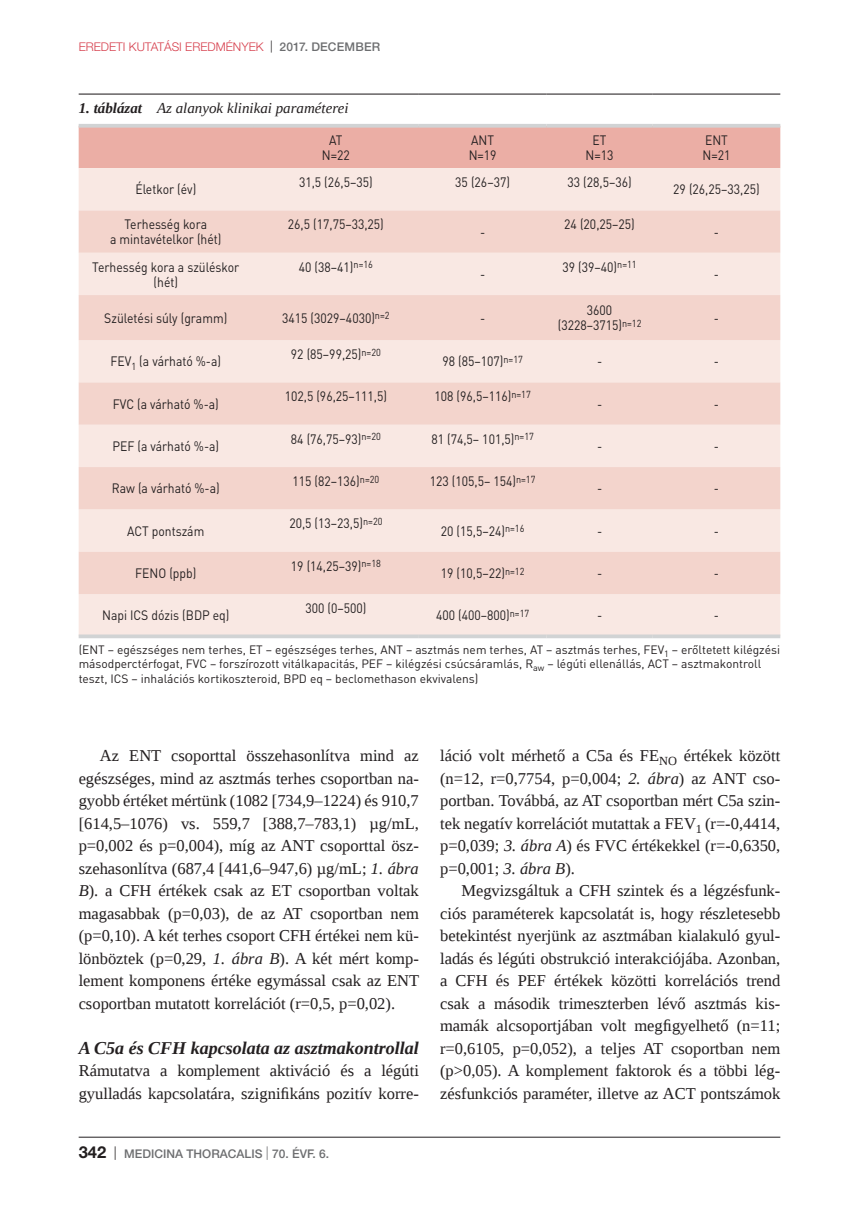
<style>
.page{position:relative;width:859px;height:1212px;background:#fff}
.page>*{position:absolute;margin:0;border:0;box-sizing:border-box;transform-origin:0 0}
.t1{font:italic 700 18px "Liberation Serif";color:#231f20}
.t2{font:16.5px/22.5px "Liberation Serif";color:#231f20;text-align:justify}
.t3{font:italic 15px "Liberation Serif";color:#231f20}
.t4{font:13.5px/15px "DIN Pro";color:#231f20;text-align:center;scale:.9 1}
.t5{font:12px/14.4px "DIN Pro";color:#231f20}
.t6{font:300 12px "Helvetica Neue";color:#d63e4c}
.t7{font:500 12px "Helvetica Neue";color:#6d6e70}
.t8{font:10.2px "DIN Pro";color:#231f20;scale:.9 1}
.s1{color:#231f20}
.s2{font-weight:500;color:#6d6e70}
.s3{font-weight:700}
.s4{font-style:italic}
.s5{font-weight:700;font-size:16.5px;color:#231f20}
.s6{font-weight:300;font-size:13.5px;color:#231f20}
.s7{font-weight:300;font-size:13.5px}
</style>
<div class="page">
<hr style="left:79px;top:1137px;width:701px;height:1px;background:#231f20">
<div style="left:79px;top:128px;width:701px;height:40px;background:#ebaea5"></div>
<div style="left:79px;top:168px;width:701px;height:466px;background:#f9e8e3"></div>
<svg style="left:79px;top:210px;width:701px;height:384px;background:#f5dcd6"></svg>
<svg style="left:653px;top:634px;width:127px;height:4px"></svg>
<svg style="left:546px;top:634px;width:107px;height:4px"></svg>
<svg style="left:419px;top:634px;width:127px;height:4px"></svg>
<svg style="left:253px;top:634px;width:166px;height:4px"></svg>
<svg style="left:79px;top:634px;width:174px;height:4px"></svg>
<hr style="left:653px;top:94px;width:127px;height:1px;background:#231f20">
<hr style="left:546px;top:94px;width:107px;height:1px;background:#231f20">
<hr style="left:419px;top:94px;width:127px;height:1px;background:#231f20">
<hr style="left:253px;top:94px;width:166px;height:1px;background:#231f20">
<hr style="left:79px;top:94px;width:174px;height:1px;background:#231f20">
<svg style="left:653px;top:124px;width:127px;height:4px"></svg>
<svg style="left:546px;top:124px;width:107px;height:4px"></svg>
<svg style="left:419px;top:124px;width:127px;height:4px"></svg>
<svg style="left:253px;top:124px;width:166px;height:4px"></svg>
<svg style="left:79px;top:124px;width:174px;height:4px"></svg>
<p class="t6" style="left:79px;top:42px;width:303px">EREDETI KUTATÁSI EREDMÉNYEK <span class="s1">|</span> <span class="s2">2017. DECEMBER</span></p>
<p class="t3" style="left:79px;top:100px;width:271px"><span class="s3">1. táblázat</span> Az alanyok klinikai paraméterei</p>
<p class="t4" style="left:322px;top:134px;width:33px">AT<br>N=22</p>
<p class="t4" style="left:469px;top:134px;width:33px;text-align:left">ANT<br>N=19</p>
<p class="t4" style="left:586px;top:134px;width:33px">ET<br>N=13</p>
<p class="t4" style="left:135px;top:184px;width:69px">Életkor (év)</p>
<p class="t4" style="left:299px;top:176px;width:83px">31,5 (26,5–35)</p>
<p class="t4" style="left:455px;top:176px;width:62px">35 (26–37)</p>
<p class="t4" style="left:567px;top:176px;width:73px">33 (28,5–36)</p>
<p class="t4" style="left:125px;top:218px;width:93px">Terhesség kora</p>
<p class="t4" style="left:288px;top:218px;width:108px">26,5 (17,75–33,25)</p>
<p class="t4" style="left:110px;top:233px;width:125px">a mintavételkor (hét)</p>
<p class="t4" style="left:299px;top:261px;width:62px">40 (38–41)</p>
<p class="t4" style="left:92px;top:261px;width:165px">Terhesség kora a szüléskor</p>
<p class="t8" style="left:354px;top:261px;width:23px">n=16</p>
<p class="t4" style="left:154px;top:276px;width:29px">(hét)</p>
<p class="t4" style="left:480px;top:226px;width:7px">-</p>
<p class="t4" style="left:480px;top:268px;width:7px">-</p>
<p class="t4" style="left:104px;top:312px;width:138px">Születési súly (gramm)</p>
<p class="t8" style="left:375px;top:312px;width:18px">n=2</p>
<p class="t4" style="left:282px;top:312px;width:105px">3415 (3029–4030)</p>
<p class="t4" style="left:480px;top:312px;width:7px">-</p>
<p class="t4" style="left:564px;top:218px;width:80px">24 (20,25–25)</p>
<p class="t4" style="left:562px;top:261px;width:84px">39 (39–40)<sup>n=11</sup></p>
<p class="t4" style="left:558px;top:304px;width:95px">3600 (3228–3715)<sup>n=12</sup></p>
<p class="t4" style="left:702px;top:134px;width:33px;text-align:left">ENT<br>N=21</p>
<p class="t4" style="left:673px;top:184px;width:98px">29 (26,25–33,25)</p>
<p class="t4" style="left:714px;top:226px;width:7px">-</p>
<p class="t4" style="left:714px;top:268px;width:7px">-</p>
<p class="t4" style="left:714px;top:312px;width:7px">-</p>
<p class="t4" style="left:111px;top:356px;width:124px">FEV<sub>1</sub> (a várható %-a)</p>
<p class="t4" style="left:113px;top:398px;width:119px">FVC (a várható %-a)</p>
<p class="t4" style="left:112px;top:440px;width:120px">PEF (a várható %-a)</p>
<p class="t4" style="left:112px;top:483px;width:121px">Raw (a várható %-a)</p>
<p class="t4" style="left:127px;top:525px;width:87px">ACT pontszám</p>
<p class="t4" style="left:135px;top:567px;width:70px">FENO (ppb)</p>
<p class="t4" style="left:291px;top:348px;width:101px">92 (85–99,25)<sup>n=20</sup></p>
<p class="t4" style="left:285px;top:390px;width:115px">102,5 (96,25–111,5)</p>
<p class="t4" style="left:291px;top:433px;width:101px">84 (76,75–93)<sup>n=20</sup></p>
<p class="t4" style="left:293px;top:475px;width:98px">115 (82–136)<sup>n=20</sup></p>
<p class="t4" style="left:289px;top:517px;width:105px">20,5 (13–23,5)<sup>n=20</sup></p>
<p class="t4" style="left:291px;top:560px;width:101px">19 (14,25–39)<sup>n=18</sup></p>
<p class="t4" style="left:442px;top:356px;width:69px">98 (85–107)</p>
<p class="t4" style="left:597px;top:356px;width:7px">-</p>
<p class="t4" style="left:714px;top:356px;width:7px">-</p>
<p class="t8" style="left:503px;top:356px;width:23px">n=17</p>
<p class="t4" style="left:434px;top:390px;width:108px">108 (96,5–116)<sup>n=17</sup></p>
<p class="t4" style="left:431px;top:433px;width:115px">81 (74,5– 101,5)<sup>n=17</sup></p>
<p class="t4" style="left:430px;top:475px;width:119px">123 (105,5– 154)<sup>n=17</sup></p>
<p class="t4" style="left:597px;top:398px;width:7px">-</p>
<p class="t4" style="left:714px;top:398px;width:7px">-</p>
<p class="t4" style="left:597px;top:440px;width:7px">-</p>
<p class="t4" style="left:714px;top:440px;width:7px">-</p>
<p class="t4" style="left:597px;top:483px;width:7px">-</p>
<p class="t4" style="left:714px;top:483px;width:7px">-</p>
<p class="t4" style="left:441px;top:525px;width:73px">20 (15,5–24)</p>
<p class="t4" style="left:597px;top:525px;width:7px">-</p>
<p class="t4" style="left:714px;top:525px;width:7px">-</p>
<p class="t8" style="left:505px;top:525px;width:23px">n=16</p>
<p class="t4" style="left:441px;top:567px;width:73px">19 (10,5–22)</p>
<p class="t4" style="left:597px;top:567px;width:7px">-</p>
<p class="t4" style="left:714px;top:567px;width:7px">-</p>
<p class="t8" style="left:505px;top:567px;width:23px">n=12</p>
<p class="t4" style="left:305px;top:602px;width:69px">300 (0–500)</p>
<p class="t4" style="left:436px;top:610px;width:83px">400 (400–800)</p>
<p class="t4" style="left:597px;top:610px;width:7px">-</p>
<p class="t4" style="left:714px;top:610px;width:7px">-</p>
<p class="t4" style="left:102px;top:610px;width:143px">Napi ICS dózis (BDP eq)</p>
<p class="t5" style="left:79px;top:644px;width:703px">(ENT – egészséges nem terhes, ET – egészséges terhes, ANT – asztmás nem terhes, AT – asztmás terhes, FEV<sub>1</sub> – erőltetett kilégzési másodperctérfogat, FVC – forszírozott vitálkapacitás, PEF – kilégzési csúcsáramlás, R<sub>aw</sub> – légúti ellenállás, ACT – asztmakontroll teszt, ICS – inhalációs kortikoszteroid, BPD eq – beclomethason ekvivalens)</p>
<p class="t8" style="left:510px;top:610px;width:23px">n=17</p>
<p class="t2" style="left:79px;top:744px;width:342px;text-indent:21px">Az ENT csoporttal összehasonlítva mind az egészséges, mind az asztmás terhes csoportban na&shy;gyobb értéket mértünk (1082 [734,9–1224) és 910,7 [614,5–1076) vs. 559,7 [388,7–783,1) μg/mL, p=0,002 és p=0,004), míg az ANT csoporttal ösz&shy;szehasonlítva (687,4 [441,6–947,6) μg/mL; <span class="s4">1. ábra B</span>). a CFH értékek csak az ET csoportban voltak magasabbak (p=0,03), de az AT csoportban nem (p=0,10). A két terhes csoport CFH értékei nem kü&shy;lönböztek (p=0,29, <span class="s4">1. ábra B</span>). A két mért komp&shy;lement komponens értéke egymással csak az ENT csoportban mutatott korrelációt (r=0,5, p=0,02).</p>
<p class="t1" style="left:79px;top:1037px;width:342px">A C5a és CFH kapcsolata az asztmakontrollal</p>
<p class="t2" style="left:79px;top:1059px;width:342px">Rámutatva a komplement aktiváció és a légúti gyulladás kapcsolatára, szignifikáns pozitív korre-</p>
<p class="t7" style="left:79px;top:1149px;width:252px"><span class="s5">342</span> <span class="s6">|</span> MEDICINA THORACALIS <span class="s7">|</span> 70. ÉVF. 6.</p>
<p class="t2" style="left:440px;top:744px;width:342px">láció volt mérhető a C5a és FE<sub>NO</sub> értékek között (n=12, r=0,7754, p=0,004; <span class="s4">2. ábra</span>) az ANT cso&shy;portban. Továbbá, az AT csoportban mért C5a szin&shy;tek negatív korrelációt mutattak a FEV<sub>1</sub> (r=-0,4414, p=0,039; <span class="s4">3. ábra A</span>) és FVC értékekkel (r=-0,6350, p=0,001; <span class="s4">3. ábra B</span>).</p>
<p class="t2" style="left:440px;top:879px;width:342px;text-indent:21px">Megvizsgáltuk a CFH szintek és a légzésfunk&shy;ciós paraméterek kapcsolatát is, hogy részletesebb betekintést nyerjünk az asztmában kialakuló gyul&shy;ladás és légúti obstrukció interakciójába. Azonban, a CFH és PEF értékek közötti korrelációs trend csak a második trimeszterben lévő asztmás kis&shy;mamák alcsoportjában volt megfigyelhető (n=11; r=0,6105, p=0,052), a teljes AT csoportban nem (p&gt;0,05). A komplement faktorok és a többi lég&shy;zésfunkciós paraméter, illetve az ACT pontszámok</p>
</div>
